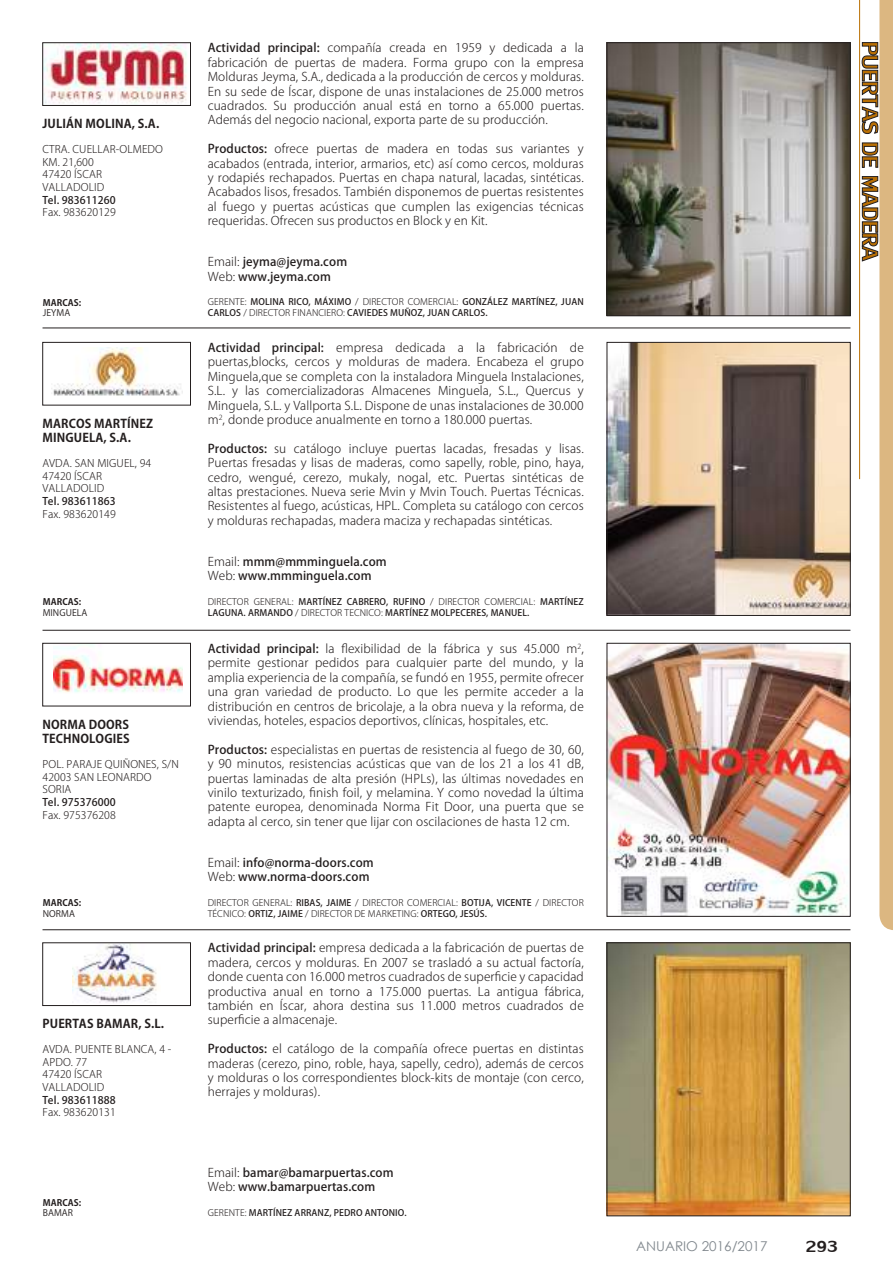
<style>
.page{position:relative;width:893px;height:1263px;background:#fff}
.page>*{position:absolute;margin:0;border:0;box-sizing:border-box;transform-origin:0 0}
.t1{font:24px "Lily UPC";color:#241f1f}
.t2{font:13.5px "Century Gothic";color:#80878d}
.t3{font:300 12px/14.4px "Koz Go Pro";letter-spacing:.01em;color:#241f1f;text-align:justify}
.t4{font:500 12px/14.4px "Koz Go Pro";letter-spacing:.01em;color:#241f1f}
.t5{font:700 12px/14.4px "Koz Go Pro";letter-spacing:.01em;color:#241f1f}
.t6{font:300 10.5px/12.6px "Koz Go Pro";letter-spacing:.01em;color:#241f1f}
.t7{font:500 10.5px "Koz Go Pro";letter-spacing:.01em;color:#241f1f}
.t8{font:500 9px/10.5px "Koz Go Pro";letter-spacing:.01em;color:#241f1f}
.t9{font:300 9px/10.5px "Koz Go Pro";letter-spacing:.01em;color:#241f1f}
.t10{font:700 9px "Koz Go Pro";letter-spacing:.01em;color:#241f1f}
.t11{font:9px "Koz Go Pro";letter-spacing:.01em;color:#241f1f}
.s1{font-weight:500}
.s2{font-weight:300}
</style>
<div class="page">
<hr style="left:43px;top:328px;width:807px;height:1px;background:#241f1f">
<hr style="left:43px;top:630px;width:807px;height:1px;background:#241f1f">
<hr style="left:43px;top:929px;width:807px;height:1px;background:#241f1f">
<img style="left:609px;top:45px;width:239px;height:269px">
<div style="left:607px;top:43px;width:243px;height:273px;border:1px solid #241f1f"></div>
<img style="left:45px;top:45px;width:142px;height:59px">
<div style="left:43px;top:43px;width:148px;height:63px;border:1px solid #241f1f"></div>
<img style="left:609px;top:344px;width:239px;height:270px">
<div style="left:607px;top:342px;width:243px;height:274px;border:1px solid #241f1f"></div>
<img style="left:51px;top:347px;width:130px;height:49px">
<div style="left:43px;top:342px;width:148px;height:63px;border:1px solid #241f1f"></div>
<img style="left:609px;top:645px;width:239px;height:269px">
<img style="left:53px;top:645px;width:129px;height:48px">
<div style="left:43px;top:643px;width:148px;height:63px;border:1px solid #241f1f"></div>
<img style="left:609px;top:944px;width:239px;height:270px">
<div style="left:607px;top:942px;width:243px;height:274px;border:1px solid #241f1f"></div>
<img style="left:72px;top:944px;width:85px;height:59px">
<div style="left:43px;top:942px;width:148px;height:64px;border:1px solid #241f1f"></div>
<svg style="left:862px;top:0;width:31px;height:930px"></svg>
<hr style="left:859px;top:0;width:1px;height:479px;background:#b96f03">
<p class="t5" style="left:43px;top:117px;width:118px">JULIÁN MOLINA, S.A.</p>
<p class="t6" style="left:43px;top:143px;width:122px">CTRA. CUELLAR-OLMEDO<br>KM. 21,600<br>47420 ÍSCAR<br>VALLADOLID</p>
<p class="t7" style="left:43px;top:193px;width:75px">Tel. 983611260</p>
<p class="t6" style="left:43px;top:206px;width:75px">Fax. 983620129</p>
<p class="t10" style="left:43px;top:296px;width:40px">MARCAS:</p>
<p class="t11" style="left:43px;top:307px;width:29px">JEYMA</p>
<p class="t5" style="left:43px;top:417px;width:112px">MARCOS MARTÍNEZ<br>MINGUELA, S.A.</p>
<p class="t6" style="left:43px;top:457px;width:110px">AVDA. SAN MIGUEL, 94<br>47420 ÍSCAR<br>VALLADOLID</p>
<p class="t7" style="left:43px;top:494px;width:75px">Tel. 983611863</p>
<p class="t6" style="left:43px;top:507px;width:75px">Fax. 983620149</p>
<p class="t10" style="left:43px;top:596px;width:40px">MARCAS:</p>
<p class="t11" style="left:43px;top:607px;width:46px">MINGUELA</p>
<p class="t5" style="left:43px;top:718px;width:89px">NORMA DOORS<br>TECHNOLOGIES</p>
<p class="t6" style="left:43px;top:758px;width:138px">POL. PARAJE QUIÑONES, S/N<br>42003 SAN LEONARDO<br>SORIA</p>
<p class="t7" style="left:43px;top:795px;width:75px">Tel. 975376000</p>
<p class="t6" style="left:43px;top:808px;width:75px">Fax. 975376208</p>
<p class="t10" style="left:43px;top:897px;width:40px">MARCAS:</p>
<p class="t11" style="left:43px;top:908px;width:34px">NORMA</p>
<p class="t5" style="left:43px;top:1017px;width:123px">PUERTAS BAMAR, S.L.</p>
<p class="t6" style="left:43px;top:1043px;width:130px">AVDA. PUENTE BLANCA, 4 -<br>APDO. 77<br>47420 ÍSCAR<br>VALLADOLID</p>
<p class="t7" style="left:43px;top:1093px;width:75px">Tel. 983611888</p>
<p class="t6" style="left:43px;top:1106px;width:75px">Fax. 983620131</p>
<p class="t10" style="left:43px;top:1196px;width:40px">MARCAS:</p>
<p class="t11" style="left:43px;top:1207px;width:32px">BAMAR</p>
<p class="t3" style="left:208px;top:41px;width:378px"><span class="s1">Actividad principal:</span> compañía creada en 1959 y dedicada a la fabricación de puertas de madera. Forma grupo con la empresa Molduras Jeyma, S.A., dedicada a la producción de cercos y molduras.<br>En su sede de Íscar, dispone de unas instalaciones de 25.000 metros cuadrados. Su producción anual está en torno a 65.000 puertas.<br>Además del negocio nacional, exporta parte de su producción.</p>
<p class="t3" style="left:208px;top:142px;width:378px"><span class="s1">Productos:</span> ofrece puertas de madera en todas sus variantes y acabados (entrada, interior, armarios, etc) así como cercos, molduras y rodapiés rechapados. Puertas en chapa natural, lacadas, sintéticas.<br>Acabados lisos, fresados. También disponemos de puertas resistentes al fuego y puertas acústicas que cumplen las exigencias técnicas requeridas. Ofrecen sus productos en Block y en Kit.</p>
<p class="t4" style="left:208px;top:255px;width:141px"><span class="s2">Email:</span> jeyma@jeyma.com<br><span class="s2">Web:</span> www.jeyma.com</p>
<p class="t8" style="left:208px;top:297px;width:378px"><span class="s2">GERENTE:</span> MOLINA RICO, MÁXIMO <span class="s2">/ DIRECTOR COMERCIAL:</span> GONZÁLEZ MARTÍNEZ, JUAN<br>CARLOS <span class="s2">/ DIRECTOR FINANCIERO:</span> CAVIEDES MUÑOZ, JUAN CARLOS.</p>
<p class="t3" style="left:208px;top:340px;width:378px"><span class="s1">Actividad principal:</span> empresa dedicada a la fabricación de puertas,blocks, cercos y molduras de madera. Encabeza el grupo Minguela,que se completa con la instaladora Minguela Instalaciones, S.L. y las comercializadoras Almacenes Minguela, S.L., Quercus y Minguela, S.L. y Vallporta S.L. Dispone de unas instalaciones de 30.000 m<sup>2</sup>, donde produce anualmente en torno a 180.000 puertas.</p>
<p class="t3" style="left:208px;top:441px;width:378px"><span class="s1">Productos:</span> su catálogo incluye puertas lacadas, fresadas y lisas.<br>Puertas fresadas y lisas de maderas, como sapelly, roble, pino, haya, cedro, wengué, cerezo, mukaly, nogal, etc. Puertas sintéticas de altas prestaciones. Nueva serie Mvin y Mvin Touch. Puertas Técnicas.<br>Resistentes al fuego, acústicas, HPL. Completa su catálogo con cercos y molduras rechapadas, madera maciza y rechapadas sintéticas.</p>
<p class="t4" style="left:208px;top:555px;width:181px"><span class="s2">Email:</span> mmm@mmminguela.com<br><span class="s2">Web:</span> www.mmminguela.com</p>
<p class="t8" style="left:208px;top:597px;width:378px"><span class="s2">DIRECTOR GENERAL:</span> MARTÍNEZ CABRERO, RUFINO <span class="s2">/ DIRECTOR COMERCIAL:</span> MARTÍNEZ<br>LAGUNA. ARMANDO <span class="s2">/ DIRECTOR TECNICO:</span> MARTÍNEZ MOLPECERES, MANUEL.</p>
<p class="t3" style="left:208px;top:641px;width:378px"><span class="s1">Actividad principal:</span> la flexibilidad de la fábrica y sus 45.000 m<sup>2</sup>, permite gestionar pedidos para cualquier parte del mundo, y la amplia experiencia de la compañía, se fundó en 1955, permite ofrecer una gran variedad de producto. Lo que les permite acceder a la distribución en centros de bricolaje, a la obra nueva y la reforma, de viviendas, hoteles, espacios deportivos, clínicas, hospitales, etc.</p>
<p class="t3" style="left:208px;top:742px;width:378px"><span class="s1">Productos:</span> especialistas en puertas de resistencia al fuego de 30, 60, y 90 minutos, resistencias acústicas que van de los 21 a los 41 dB, puertas laminadas de alta presión (HPLs), las últimas novedades en vinilo texturizado, finish foil, y melamina. Y como novedad la última patente europea, denominada Norma Fit Door, una puerta que se adapta al cerco, sin tener que lijar con oscilaciones de hasta 12 cm.</p>
<p class="t4" style="left:208px;top:856px;width:168px"><span class="s2">Email:</span> info@norma-doors.com<br><span class="s2">Web:</span> www.norma-doors.com</p>
<p class="t9" style="left:208px;top:897px;width:378px">DIRECTOR GENERAL: <span class="s1">RIBAS, JAIME</span> / DIRECTOR COMERCIAL: <span class="s1">BOTIJA, VICENTE</span> / DIRECTOR<br>TÉCNICO: <span class="s1">ORTIZ, JAIME</span> / DIRECTOR DE MARKETING: <span class="s1">ORTEGO, JESÚS.</span></p>
<p class="t3" style="left:208px;top:941px;width:378px"><span class="s1">Actividad principal:</span> empresa dedicada a la fabricación de puertas de madera, cercos y molduras. En 2007 se trasladó a su actual factoría, donde cuenta con 16.000 metros cuadrados de superficie y capacidad productiva anual en torno a 175.000 puertas. La antigua fábrica, también en Íscar, ahora destina sus 11.000 metros cuadrados de superficie a almacenaje.</p>
<p class="t3" style="left:208px;top:1042px;width:378px"><span class="s1">Productos:</span> el catálogo de la compañía ofrece puertas en distintas maderas (cerezo, pino, roble, haya, sapelly, cedro), además de cercos y molduras o los correspondientes block-kits de montaje (con cerco, herrajes y molduras).</p>
<p class="t4" style="left:208px;top:1166px;width:187px"><span class="s2">Email:</span> bamar@bamarpuertas.com<br><span class="s2">Web:</span> www.bamarpuertas.com</p>
<p class="t8" style="left:208px;top:1208px;width:200px"><span class="s2">GERENTE:</span> MARTÍNEZ ARRANZ, PEDRO ANTONIO.</p>
<p class="t2" style="left:636px;top:1236px;width:133px">ANUARIO 2016/2017</p>
<h1 class="t1" style="left:806px;top:1232px;width:34px">293</h1>
</div>
